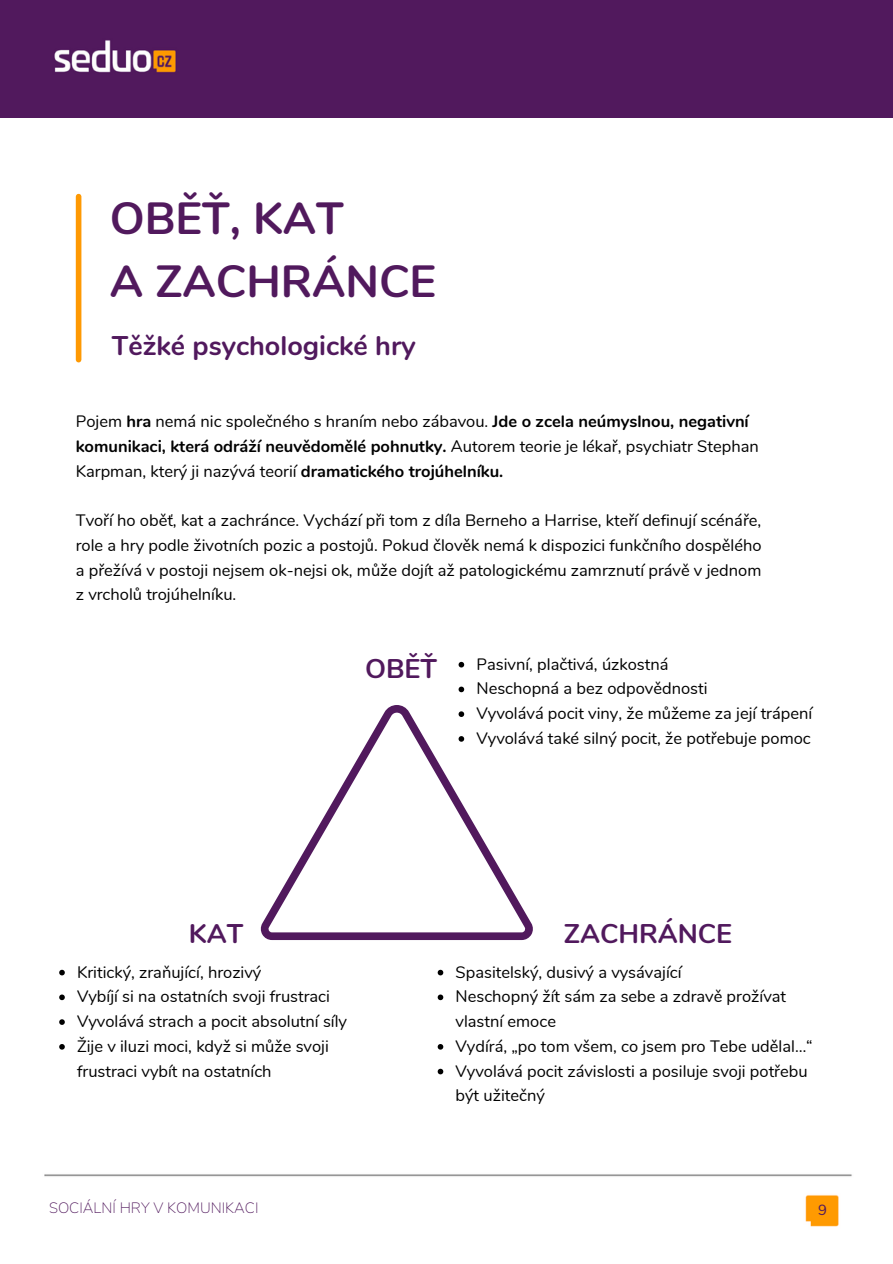
<style>
.page{position:relative;width:893px;height:1264px;background:#fff}
.page>*{position:absolute;margin:0;border:0;box-sizing:border-box;transform-origin:0 0}
.t1{font:700 45px/63px "Nunito";color:#51195d}
.t2{font:700 27px "Nunito";color:#51195d}
.t3{font:16.5px/24.8px "Nunito";color:#000}
.t4{font:200 15px "Nunito Sans";color:#51195d}
.t5{font:14.7px "Nunito";color:#51195d}
.s1{font-weight:700}
</style>
<div class="page">
<div style="left:0;top:0;width:892px;height:117px;background:#51195d"></div>
<img style="left:54px;top:40px;width:122px;height:33px">
<div style="left:76px;top:197px;width:5px;height:163px;background:#fe9903"></div>
<img style="left:805px;top:1195px;width:34px;height:32px">
<svg style="left:260px;top:705px;width:273px;height:235px"></svg>
<svg style="left:458px;top:662px;width:6px;height:5px"></svg>
<svg style="left:458px;top:686px;width:6px;height:6px"></svg>
<svg style="left:458px;top:711px;width:6px;height:6px"></svg>
<svg style="left:458px;top:736px;width:6px;height:5px"></svg>
<svg style="left:59px;top:969px;width:6px;height:6px"></svg>
<svg style="left:59px;top:994px;width:6px;height:6px"></svg>
<svg style="left:59px;top:1019px;width:6px;height:5px"></svg>
<svg style="left:59px;top:1044px;width:6px;height:5px"></svg>
<svg style="left:437px;top:969px;width:6px;height:6px"></svg>
<svg style="left:437px;top:994px;width:6px;height:6px"></svg>
<svg style="left:437px;top:1044px;width:6px;height:5px"></svg>
<svg style="left:437px;top:1068px;width:6px;height:6px"></svg>
<h1 class="t1" style="left:110px;top:188px;width:328px">OBĚŤ, KAT<br>A ZACHRÁNCE</h1>
<h2 class="t2" style="left:112px;top:327px;width:305px">Těžké psychologické hry</h2>
<p class="t3" style="left:76px;top:409px;width:684px">Pojem <span class="s1">hra</span> nemá nic společného s hraním nebo zábavou. <span class="s1">Jde o zcela neúmyslnou, negativní komunikaci, která odráží neuvědomělé pohnutky.</span> Autorem teorie je lékař, psychiatr Stephan<br>Karpman, který ji nazývá teorií <span class="s1">dramatického trojúhelníku.</span></p>
<p class="t3" style="left:76px;top:508px;width:687px;text-align:justify">Tvoří ho oběť, kat a zachránce. Vychází při tom z díla Berneho a Harrise, kteří definují scénáře, role a hry podle životních pozic a postojů. Pokud člověk nemá k dispozici funkčního dospělého a přežívá v postoji nejsem ok-nejsi ok, může dojít až patologickému zamrznutí právě v jednom z vrcholů trojúhelníku.</p>
<h2 class="t2" style="left:365px;top:651px;width:73px">OBĚŤ</h2>
<p class="t3" style="left:476px;top:652px;width:337px">Pasivní, plačtivá, úzkostná<br>Neschopná a bez odpovědnosti<br>Vyvolává pocit viny, že můžeme za její trápení Vyvolává také silný pocit, že potřebuje pomoc</p>
<h2 class="t2" style="left:189px;top:915px;width:56px">KAT</h2>
<h2 class="t2" style="left:564px;top:915px;width:170px">ZACHRÁNCE</h2>
<p class="t3" style="left:455px;top:959px;width:359px">Spasitelský, dusivý a vysávající<br>Neschopný žít sám za sebe a zdravě prožívat vlastní emoce<br>Vydírá, „po tom všem, co jsem pro Tebe udělal…“ Vyvolává pocit závislosti a posiluje svoji potřebu být užitečný</p>
<p class="t3" style="left:77px;top:959px;width:271px">Kritický, zraňující, hrozivý<br>Vybíjí si na ostatních svoji frustraci Vyvolává strach a pocit absolutní síly Žije v iluzi moci, když si může svoji frustraci vybít na ostatních</p>
<p class="t4" style="left:49px;top:1197px;width:211px">SOCIÁLNÍ HRY V KOMUNIKACI</p>
<p class="t5" style="left:818px;top:1199px;width:10px">9</p>
</div>
